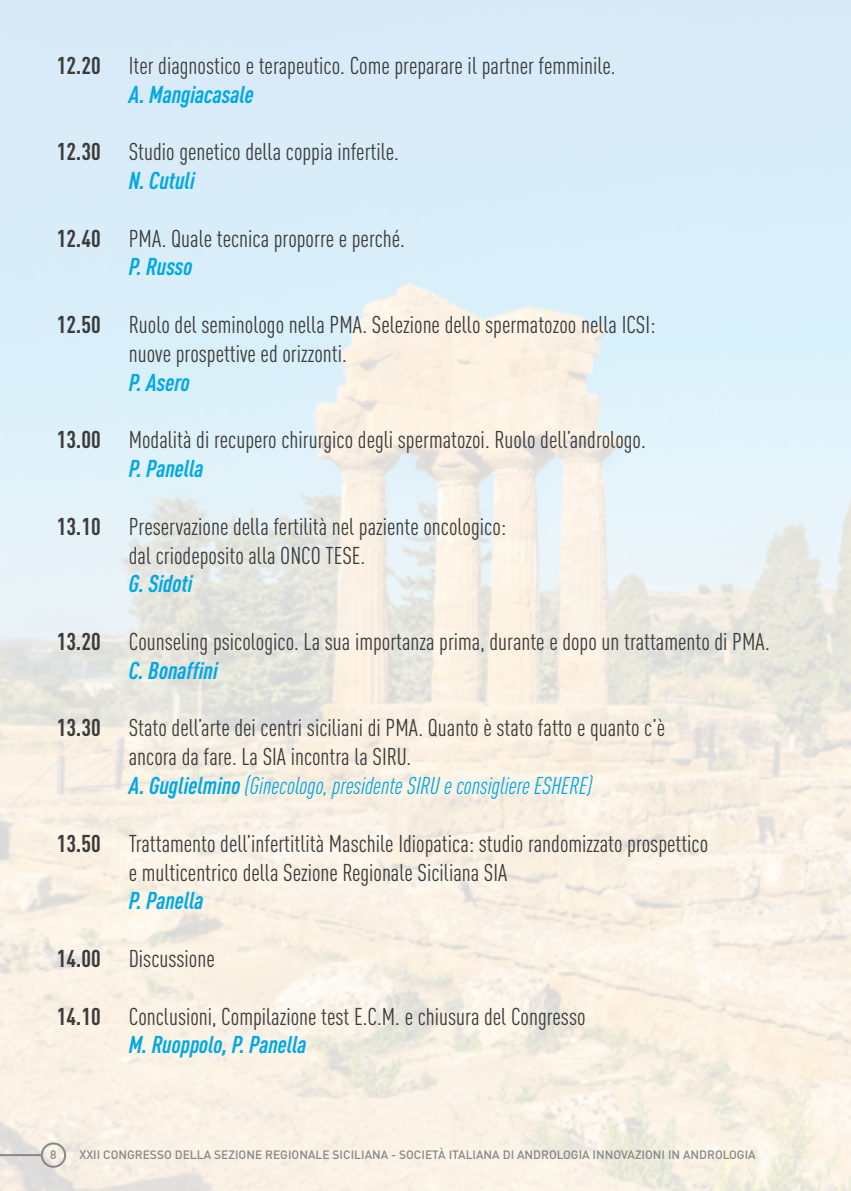
<style>
.page{position:relative;width:851px;height:1191px;background:#fff}
.page>*{position:absolute;margin:0;border:0;box-sizing:border-box;transform-origin:0 0}
.t1{font:condensed 24px/28.8px "DIN Pro";color:#3c3c3b}
.t2{font:italic 700 condensed 24px "DIN Pro";color:#00a8e7}
.t3{font:500 12px "DIN Pro";color:#878787}
.s1{font-weight:700}
.s2{font-weight:700;font-style:italic;color:#00a8e7}
.s3{font-style:italic;color:#00a8e7}
</style>
<div class="page">
<hr style="left:0;top:1154px;width:41px;height:2px;background:#878787">
<div style="left:41px;top:1142px;width:25px;height:25px;border:2px solid #878787;border-radius:50%"></div>
<p class="t1" style="left:129px;top:49px;width:488px;text-indent:-72px"><span class="s1">12.20</span> Iter diagnostico e terapeutico. Come preparare il partner femminile.<br><span class="s2">A. Mangiacasale</span></p>
<p class="t1" style="left:129px;top:136px;width:272px;text-indent:-72px"><span class="s1">12.30</span> Studio genetico della coppia infertile.<br><span class="s2">N. Cutuli</span></p>
<p class="t1" style="left:129px;top:222px;width:278px;text-indent:-72px"><span class="s1">12.40</span> PMA. Quale tecnica proporre e perché.<br><span class="s2">P. Russo</span></p>
<p class="t1" style="left:129px;top:308px;width:528px;text-indent:-72px"><span class="s1">12.50</span> Ruolo del seminologo nella PMA. Selezione dello spermatozoo nella ICSI: nuove prospettive ed orizzonti.</p>
<p class="t2" style="left:129px;top:364px;width:63px">P. Asero</p>
<p class="t1" style="left:129px;top:424px;width:518px;text-indent:-72px"><span class="s1">13.00</span> Modalità di recupero chirurgico degli spermatozoi. Ruolo dell’andrologo.<br><span class="s2">P. Panella</span></p>
<p class="t1" style="left:129px;top:510px;width:379px;text-indent:-72px"><span class="s1">13.10</span> Preservazione della fertilità nel paziente oncologico: dal criodeposito alla ONCO TESE.</p>
<p class="t2" style="left:129px;top:566px;width:65px">G. Sidoti</p>
<p class="t1" style="left:129px;top:625px;width:642px;text-indent:-72px"><span class="s1">13.20</span> Counseling psicologico. La sua importanza prima, durante e dopo un trattamento di PMA.<br><span class="s2">C. Bonaffini</span></p>
<p class="t1" style="left:129px;top:712px;width:538px;text-indent:-72px"><span class="s1">13.30</span> Stato dell’arte dei centri siciliani di PMA. Quanto è stato fatto e quanto c’è ancora da fare. La SIA incontra la SIRU.<br><span class="s2">A. Guglielmino</span> <span class="s3">(Ginecologo, presidente SIRU e consigliere ESHERE)</span></p>
<p class="t1" style="left:129px;top:827px;width:581px;text-indent:-72px"><span class="s1">13.50</span> Trattamento dell’infertitlità Maschile Idiopatica: studio randomizzato prospettico e multicentrico della Sezione Regionale Siciliana SIA</p>
<p class="t2" style="left:129px;top:882px;width:76px">P. Panella</p>
<p class="t1" style="left:57px;top:942px;width:159px"><span class="s1">14.00</span> Discussione</p>
<p class="t1" style="left:129px;top:1000px;width:458px;text-indent:-72px"><span class="s1">14.10</span> Conclusioni, Compilazione test E.C.M. e chiusura del Congresso<br><span class="s2">M. Ruoppolo, P. Panella</span></p>
<p class="t3" style="left:50px;top:1144px;width:8px">8</p>
<p class="t3" style="left:79px;top:1145px;width:677px">XXII CONGRESSO DELLA SEZIONE REGIONALE SICILIANA - SOCIETÀ ITALIANA DI ANDROLOGIA INNOVAZIONI IN ANDROLOGIA</p>
</div>
